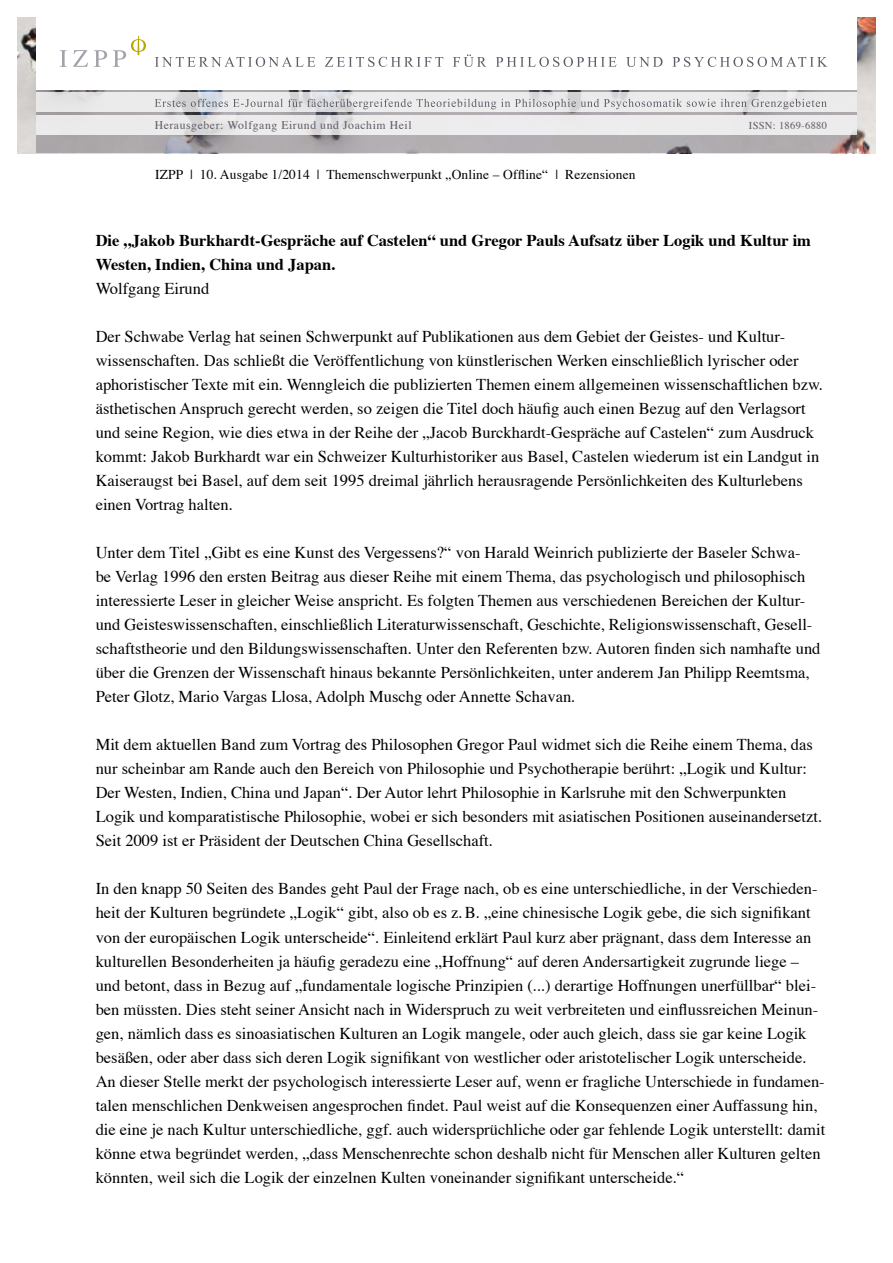
<style>
.page{position:relative;width:893px;height:1263px;background:#fff}
.page>*{position:absolute;margin:0;border:0;box-sizing:border-box;transform-origin:0 0}
.t1{font:16.5px/24px "Times";color:#000}
.t2{font:700 16.5px/24px "Times";color:#000}
.t3{font:13.5px "Times";letter-spacing:.01em;color:#000}
.t4{font:11.7px "Times";letter-spacing:.05em;color:#605b66}
.t5{font:10.5px "Times";letter-spacing:.03em;color:#605b66}
</style>
<div class="page">
<img style="left:17px;top:17px;width:859px;height:136px">
<svg style="left:36px;top:90px;width:821px;height:63px;background:#aeaaad"></svg>
<svg style="left:36px;top:115px;width:821px;height:19px;background:#eae9ea"></svg>
<svg style="left:36px;top:93px;width:821px;height:19px;background:#e8e7e8"></svg>
<div style="left:36px;top:13px;width:821px;height:77px;background:#fff"></div>
<svg style="left:155px;top:55px;width:673px;height:12px"></svg>
<svg style="left:155px;top:99px;width:672px;height:10px;background:#cfced1"></svg>
<svg style="left:60px;top:50px;width:7px;height:17px"></svg>
<svg style="left:73px;top:50px;width:15px;height:17px"></svg>
<svg style="left:94px;top:50px;width:13px;height:17px"></svg>
<svg style="left:113px;top:36px;width:33px;height:31px"></svg>
<p class="t4" style="left:155px;top:114px;width:258px">Herausgeber: Wolfgang Eirund und Joachim Heil</p>
<p class="t5" style="left:749px;top:115px;width:80px">ISSN: 1869-6880</p>
<p class="t3" style="left:155px;top:161px;width:482px">IZPP | 10. Ausgabe 1/2014 | Themenschwerpunkt „Online – Offline“ | Rezensionen</p>
<p class="t2" style="left:96px;top:227px;width:717px">Die „Jakob Burkhardt-Gespräche auf Castelen“ und Gregor Pauls Aufsatz über Logik und Kultur im<br>Westen, Indien, China und Japan.</p>
<p class="t1" style="left:96px;top:275px;width:115px">Wolfgang Eirund</p>
<p class="t1" style="left:96px;top:323px;width:729px">Der Schwabe Verlag hat seinen Schwerpunkt auf Publikationen aus dem Gebiet der Geistes- und Kultur&shy;wissenschaften. Das schließt die Veröffentlichung von künstlerischen Werken einschließlich lyrischer oder aphoristischer Texte mit ein. Wenngleich die publizierten Themen einem allgemeinen wissenschaftlichen bzw. ästhetischen Anspruch gerecht werden, so zeigen die Titel doch häufig auch einen Bezug auf den Verlagsort und seine Region, wie dies etwa in der Reihe der „Jacob Burckhardt-Gespräche auf Castelen“ zum Ausdruck kommt: Jakob Burkhardt war ein Schweizer Kulturhistoriker aus Basel, Castelen wiederum ist ein Landgut in Kaiseraugst bei Basel, auf dem seit 1995 dreimal jährlich herausragende Persönlichkeiten des Kulturlebens einen Vortrag halten.</p>
<p class="t1" style="left:96px;top:539px;width:726px">Unter dem Titel „Gibt es eine Kunst des Vergessens?“ von Harald Weinrich publizierte der Baseler Schwa-<br>be Verlag 1996 den ersten Beitrag aus dieser Reihe mit einem Thema, das psychologisch und philosophisch interessierte Leser in gleicher Weise anspricht. Es folgten Themen aus verschiedenen Bereichen der Kultur&shy;und Geisteswissenschaften, einschließlich Literaturwissenschaft, Geschichte, Religionswissenschaft, Gesell&shy;schaftstheorie und den Bildungswissenschaften. Unter den Referenten bzw. Autoren finden sich namhafte und über die Grenzen der Wissenschaft hinaus bekannte Persönlichkeiten, unter anderem Jan Philipp Reemtsma, Peter Glotz, Mario Vargas Llosa, Adolph Muschg oder Annette Schavan.</p>
<p class="t1" style="left:96px;top:731px;width:728px">Mit dem aktuellen Band zum Vortrag des Philosophen Gregor Paul widmet sich die Reihe einem Thema, das nur scheinbar am Rande auch den Bereich von Philosophie und Psychotherapie berührt: „Logik und Kultur:<br>Der Westen, Indien, China und Japan“. Der Autor lehrt Philosophie in Karlsruhe mit den Schwerpunkten Logik und komparatistische Philosophie, wobei er sich besonders mit asiatischen Positionen auseinandersetzt.<br>Seit 2009 ist er Präsident der Deutschen China Gesellschaft.</p>
<p class="t1" style="left:96px;top:875px;width:731px">In den knapp 50 Seiten des Bandes geht Paul der Frage nach, ob es eine unterschiedliche, in der Verschieden&shy;heit der Kulturen begründete „Logik“ gibt, also ob es z.B. „eine chinesische Logik gebe, die sich signifikant von der europäischen Logik unterscheide“. Einleitend erklärt Paul kurz aber prägnant, dass dem Interesse an kulturellen Besonderheiten ja häufig geradezu eine „Hoffnung“ auf deren Andersartigkeit zugrunde liege – und betont, dass in Bezug auf „fundamentale logische Prinzipien (...) derartige Hoffnungen unerfüllbar“ blei&shy;ben müssten. Dies steht seiner Ansicht nach in Widerspruch zu weit verbreiteten und einflussreichen Meinun&shy;gen, nämlich dass es sinoasiatischen Kulturen an Logik mangele, oder auch gleich, dass sie gar keine Logik besäßen, oder aber dass sich deren Logik signifikant von westlicher oder aristotelischer Logik unterscheide.<br>An dieser Stelle merkt der psychologisch interessierte Leser auf, wenn er fragliche Unterschiede in fundamen&shy;talen menschlichen Denkweisen angesprochen findet. Paul weist auf die Konsequenzen einer Auffassung hin, die eine je nach Kultur unterschiedliche, ggf. auch widersprüchliche oder gar fehlende Logik unterstellt: damit könne etwa begründet werden, „dass Menschenrechte schon deshalb nicht für Menschen aller Kulturen gelten könnten, weil sich die Logik der einzelnen Kulten voneinander signifikant unterscheide.“</p>
</div>
